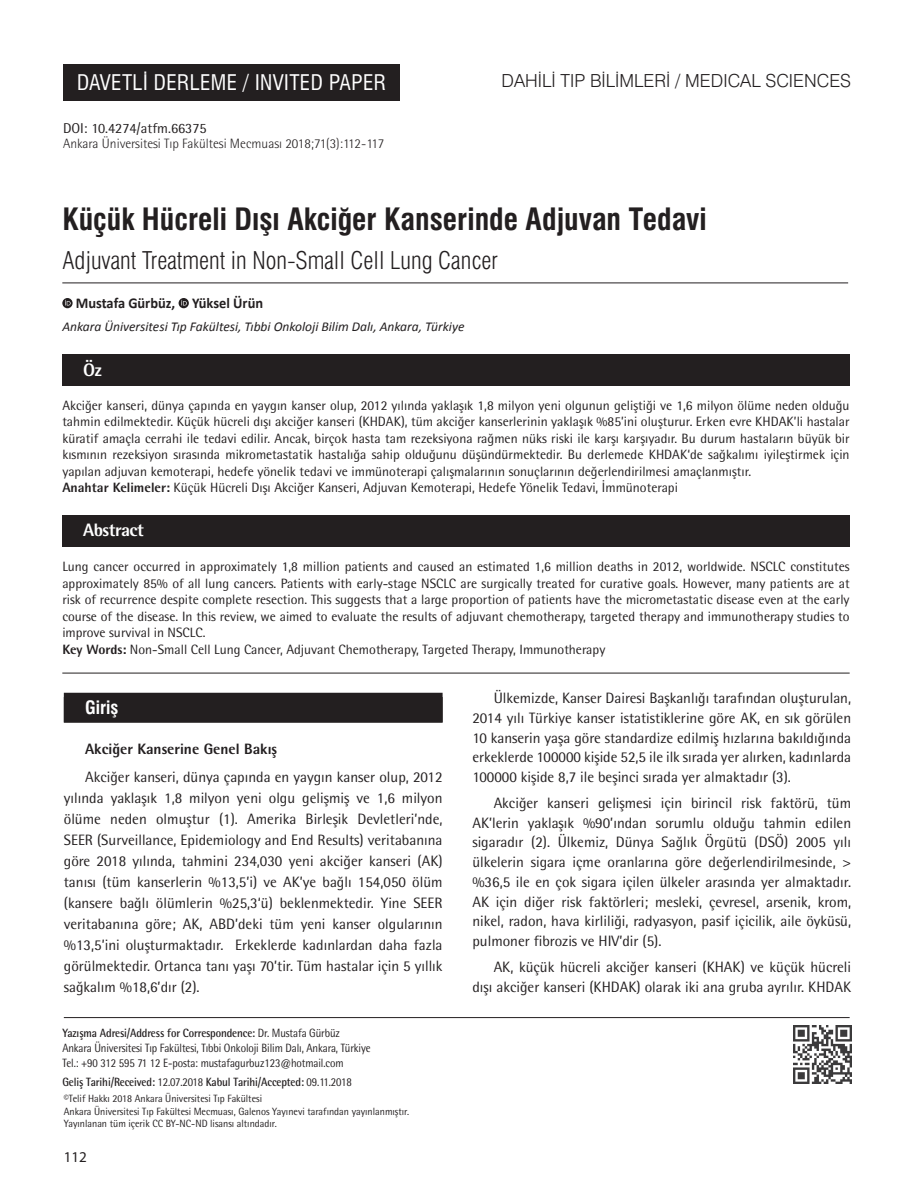
<style>
.page{position:relative;width:915px;height:1191px;background:#fff}
.page>*{position:absolute;margin:0;border:0;box-sizing:border-box;transform-origin:0 0}
.t1{font:30px "Swiss Condensed Bold Tr";color:#231f20}
.t2{font:24px "Swiss Condensed Light Tr";color:#231f20}
.t3{font:21px "Swiss Condensed Tr";letter-spacing:.02em;color:#fff}
.t4{font:18px "Swiss Light Tr";color:#231f20}
.t5{font:800 18px "Rotis Semi Sans Std";letter-spacing:-.025em;color:#fff}
.t6{font:18px "Swiss Condensed Bold Tr";color:#fff}
.t7{font:15px/19.6px "Rotis Semi Sans Std";color:#231f20;text-align:justify}
.t8{font:800 15px "Rotis Semi Sans Std";color:#231f20}
.t9{font:700 15px "Calibri";color:#231f20;scale:.96 1}
.t10{font:15px "Myriad Pro";color:#231f20}
.t11{font:14.25px "Rotis Semi Sans Std";color:#231f20}
.t12{font:13.5px/16.5px "Rotis Semi Sans Std";color:#231f20}
.t13{font:italic 13.5px "Calibri";color:#231f20}
.t14{font:300 13.5px "Rotis Semi Sans Std";color:#231f20}
.t15{font:12px/15px "Rotis Semi Sans Std";letter-spacing:-.01em;color:#231f20;scale:.9 1}
.t16{font:700 12px "Rotis Semi Sans Std";letter-spacing:-.01em;color:#231f20;scale:.9 1}
.t17{font:10.5px/12.6px "Rotis Semi Sans Std";color:#231f20;scale:.95 1}
.s1{font-weight:800}
.s2{font-weight:700}
.s3{font-weight:400}
</style>
<div class="page">
<hr style="left:64px;top:1017px;width:785px;height:1px;background:#231f20">
<div style="left:64px;top:64px;width:336px;height:37px;background:#231f20"></div>
<img style="left:793px;top:1025px;width:57px;height:58px">
<hr style="left:62px;top:672px;width:787px;height:1px;background:#231f20">
<div style="left:62px;top:515px;width:787px;height:32px;background:#231f20"></div>
<div style="left:62px;top:354px;width:787px;height:31px;background:#231f20"></div>
<hr style="left:62px;top:282px;width:785px;height:1px;background:#231f20">
<svg style="left:62px;top:298px;width:11px;height:10px"></svg>
<svg style="left:65px;top:300px;width:6px;height:5px"></svg>
<svg style="left:178px;top:298px;width:11px;height:10px"></svg>
<svg style="left:181px;top:300px;width:6px;height:5px"></svg>
<div style="left:64px;top:692px;width:378px;height:30px;background:#231f20"></div>
<h3 class="t3" style="left:77px;top:70px;width:310px">DAVETLİ DERLEME / INVITED PAPER</h3>
<p class="t4" style="left:501px;top:70px;width:351px">DAHİLİ TIP BİLİMLERİ / MEDICAL SCIENCES</p>
<p class="t11" style="left:63px;top:120px;width:145px">DOI: 10.4274/atfm.66375</p>
<p class="t14" style="left:63px;top:136px;width:322px">Ankara Üniversitesi Tıp Fakültesi Mecmuası 2018;71(3):112-117</p>
<h1 class="t1" style="left:62px;top:201px;width:646px">Küçük Hücreli Dışı Akciğer Kanserinde Adjuvan Tedavi</h1>
<h2 class="t2" style="left:62px;top:245px;width:437px">Adjuvant Treatment in Non-Small Cell Lung Cancer</h2>
<p class="t9" style="left:76px;top:294px;width:197px">Mustafa Gürbüz, Yüksel Ürün</p>
<p class="t13" style="left:62px;top:317px;width:403px">Ankara Üniversitesi Tıp Fakültesi, Tıbbi Onkoloji Bilim Dalı, Ankara, Türkiye</p>
<p class="t5" style="left:83px;top:358px;width:20px">Öz</p>
<p class="t12" style="left:62px;top:397px;width:788px">Akciğer kanseri, dünya çapında en yaygın kanser olup, 2012 yılında yaklaşık 1,8 milyon yeni olgunun geliştiği ve 1,6 milyon ölüme neden olduğu tahmin edilmektedir. Küçük hücreli dışı akciğer kanseri (KHDAK), tüm akciğer kanserlerinin yaklaşık %85’ini oluşturur. Erken evre KHDAK’li hastalar küratif amaçla cerrahi ile tedavi edilir. Ancak, birçok hasta tam rezeksiyona rağmen nüks riski ile karşı karşıyadır. Bu durum hastaların büyük bir kısmının rezeksiyon sırasında mikrometastatik hastalığa sahip olduğunu düşündürmektedir. Bu derlemede KHDAK‘de sağkalımı iyileştirmek için yapılan adjuvan kemoterapi, hedefe yönelik tedavi ve immünoterapi çalışmalarının sonuçlarının değerlendirilmesi amaçlanmıştır.<br><span class="s1">Anahtar Kelimeler:</span> Küçük Hücreli Dışı Akciğer Kanseri, Adjuvan Kemoterapi, Hedefe Yönelik Tedavi, İmmünoterapi</p>
<p class="t5" style="left:83px;top:518px;width:62px">Abstract</p>
<p class="t12" style="left:62px;top:558px;width:788px">Lung cancer occurred in approximately 1,8 million patients and caused an estimated 1,6 million deaths in 2012, worldwide. NSCLC constitutes approximately 85% of all lung cancers. Patients with early-stage NSCLC are surgically treated for curative goals. However, many patients are at risk of recurrence despite complete resection. This suggests that a large proportion of patients have the micrometastatic disease even at the early course of the disease. In this review, we aimed to evaluate the results of adjuvant chemotherapy, targeted therapy and immunotherapy studies to improve survival in NSCLC.<br><span class="s1">Key Words:</span> Non-Small Cell Lung Cancer, Adjuvant Chemotherapy, Targeted Therapy, Immunotherapy</p>
<p class="t6" style="left:85px;top:697px;width:35px">Giriş</p>
<p class="t8" style="left:85px;top:739px;width:193px">Akciğer Kanserine Genel Bakış</p>
<p class="t7" style="left:64px;top:766px;width:380px;line-height:21px;text-indent:21px">Akciğer kanseri, dünya çapında en yaygın kanser olup, 2012 yılında yaklaşık 1,8 milyon yeni olgu gelişmiş ve 1,6 milyon ölüme neden olmuştur (1). Amerika Birleşik Devletleri’nde, SEER (Surveillance, Epidemiology and End Results) veritabanına göre 2018 yılında, tahmini 234,030 yeni akciğer kanseri (AK) tanısı (tüm kanserlerin %13,5’i) ve AK’ye bağlı 154,050 ölüm (kansere bağlı ölümlerin %25,3‘ü) beklenmektedir. Yine SEER veritabanına göre; AK, ABD’deki tüm yeni kanser olgularının %13,5’ini oluşturmaktadır. Erkeklerde kadınlardan daha fazla görülmektedir. Ortanca tanı yaşı 70’tir. Tüm hastalar için 5 yıllık sağkalım %18,6’dır (2).</p>
<p class="t15" style="left:62px;top:1025px;width:344px"><span class="s2">Yazışma Adresi/Address for Correspondence:</span> Dr. Mustafa Gürbüz<br>Ankara Üniversitesi Tıp Fakültesi, Tıbbi Onkoloji Bilim Dalı, Ankara, Türkiye<br>Tel.: +90 312 595 71 12 E-posta: mustafagurbuz123@hotmail.com</p>
<p class="t16" style="left:62px;top:1075px;width:323px">Geliş Tarihi/Received: <span class="s3">12.07.2018</span> Kabul Tarihi/Accepted: <span class="s3">09.11.2018</span></p>
<p class="t17" style="left:64px;top:1092px;width:365px">©️Telif Hakkı 2018 Ankara Üniversitesi Tıp Fakültesi<br>Ankara Üniversitesi Tıp Fakültesi Mecmuası, Galenos Yayınevi tarafından yayınlanmıştır.<br>Yayınlanan tüm içerik CC BY-NC-ND lisansı altındadır.</p>
<p class="t10" style="left:64px;top:1147px;width:25px">112</p>
<p class="t7" style="left:472px;top:688px;width:380px;text-indent:21px">Ülkemizde, Kanser Dairesi Başkanlığı tarafından oluşturulan, 2014 yılı Türkiye kanser istatistiklerine göre AK, en sık görülen 10 kanserin yaşa göre standardize edilmiş hızlarına bakıldığında erkeklerde 100000 kişide 52,5 ile ilk sırada yer alırken, kadınlarda 100000 kişide 8,7 ile beşinci sırada yer almaktadır (3).</p>
<p class="t7" style="left:472px;top:793px;width:380px;text-indent:21px">Akciğer kanseri gelişmesi için birincil risk faktörü, tüm AK’lerin yaklaşık %90’ından sorumlu olduğu tahmin edilen sigaradır (2). Ülkemiz, Dünya Sağlık Örgütü (DSÖ) 2005 yılı ülkelerin sigara içme oranlarına göre değerlendirilmesinde, &gt; %36,5 ile en çok sigara içilen ülkeler arasında yer almaktadır.<br>AK için diğer risk faktörleri; mesleki, çevresel, arsenik, krom, nikel, radon, hava kirliliği, radyasyon, pasif içicilik, aile öyküsü, pulmoner fibrozis ve HIV’dir (5).</p>
<p class="t7" style="left:472px;top:957px;width:380px;text-align:right">AK, küçük hücreli akciğer kanseri (KHAK) ve küçük hücreli dışı akciğer kanseri (KHDAK) olarak iki ana gruba ayrılır. KHDAK</p>
</div>
